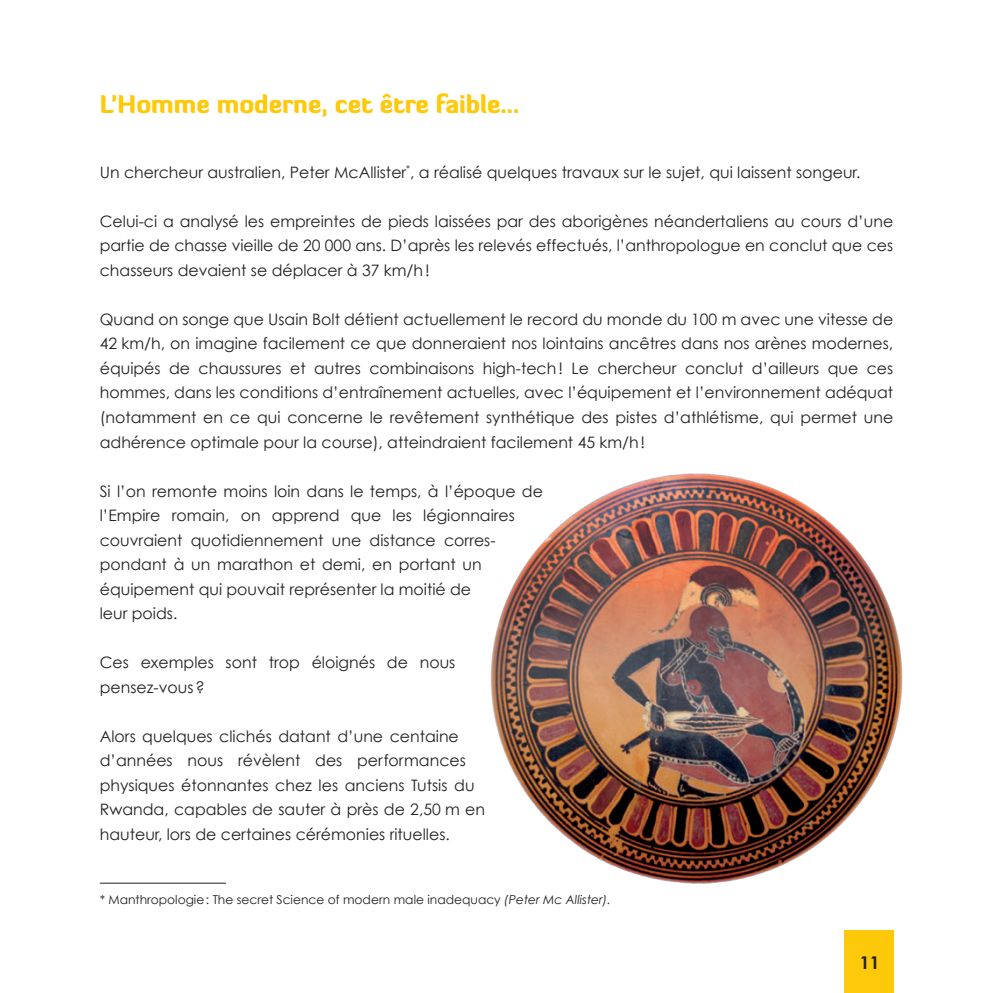
<style>
.page{position:relative;width:993px;height:993px;background:#fff}
.page>*{position:absolute;margin:0;border:0;box-sizing:border-box;transform-origin:0 0}
.t1{font:900 24.5px "Diavlo";color:#fec80b}
.t2{font:700 17.5px "Century Gothic";color:#231f20}
.t3{font:15.75px/24.5px "Century Gothic";color:#231f20}
.t4{font:12.25px "Century Gothic";color:#231f20}
.s1{font-style:italic}
</style>
<div class="page">
<div style="left:844px;top:930px;width:49px;height:62px;background:#fec80b"></div>
<hr style="left:100px;top:882px;width:126px;height:1px;background:#231f20">
<img style="left:490px;top:473px;width:413px;height:411px">
<h1 class="t1" style="left:100px;top:88px;width:421px">L’Homme moderne, cet être faible…</h1>
<p class="t3" style="left:100px;top:159px;width:762px">Un chercheur australien, Peter McAllister<sup>*</sup>, a réalisé quelques travaux sur le sujet, qui laissent songeur.</p>
<p class="t3" style="left:100px;top:208px;width:794px;text-align:justify">Celui-ci a analysé les empreintes de pieds laissées par des aborigènes néandertaliens au cours d’une partie de chasse vieille de 20 000 ans. D’après les relevés effectués, l’anthropologue en conclut que ces chasseurs devaient se déplacer à 37 km/h!</p>
<p class="t3" style="left:100px;top:306px;width:794px;text-align:justify">Quand on songe que Usain Bolt détient actuellement le record du monde du 100 m avec une vitesse de 42 km/h, on imagine facilement ce que donneraient nos lointains ancêtres dans nos arènes modernes, équipés de chaussures et autres combinaisons high-tech! Le chercheur conclut d’ailleurs que ces hommes, dans les conditions d’entraînement actuelles, avec l’équipement et l’environnement adéquat (notamment en ce qui concerne le revêtement synthétique des pistes d’athlétisme, qui permet une adhérence optimale pour la course), atteindraient facilement 45 km/h!</p>
<p class="t3" style="left:100px;top:478px;width:444px">Si l’on remonte moins loin dans le temps, à l’époque de l’Empire romain, on apprend que les légionnaires couvraient quotidiennement une distance corres&shy;pondant à un marathon et demi, en portant un équipement qui pouvait représenter la moitié de<br>leur poids.</p>
<p class="t3" style="left:100px;top:649px;width:357px">Ces exemples sont trop éloignés de nous pensez-vous?</p>
<p class="t3" style="left:100px;top:723px;width:387px">Alors quelques clichés datant d’une centaine d’années nous révèlent des performances physiques étonnantes chez les anciens Tutsis du Rwanda, capables de sauter à près de 2,50 m en hauteur, lors de certaines cérémonies rituelles.</p>
<p class="t4" style="left:100px;top:891px;width:512px"><span class="s1">*</span> Manthropologie: The secret Science of modern male inadequacy <span class="s1">(Peter Mc Allister).</span></p>
<p class="t2" style="left:859px;top:950px;width:21px">11</p>
</div>
